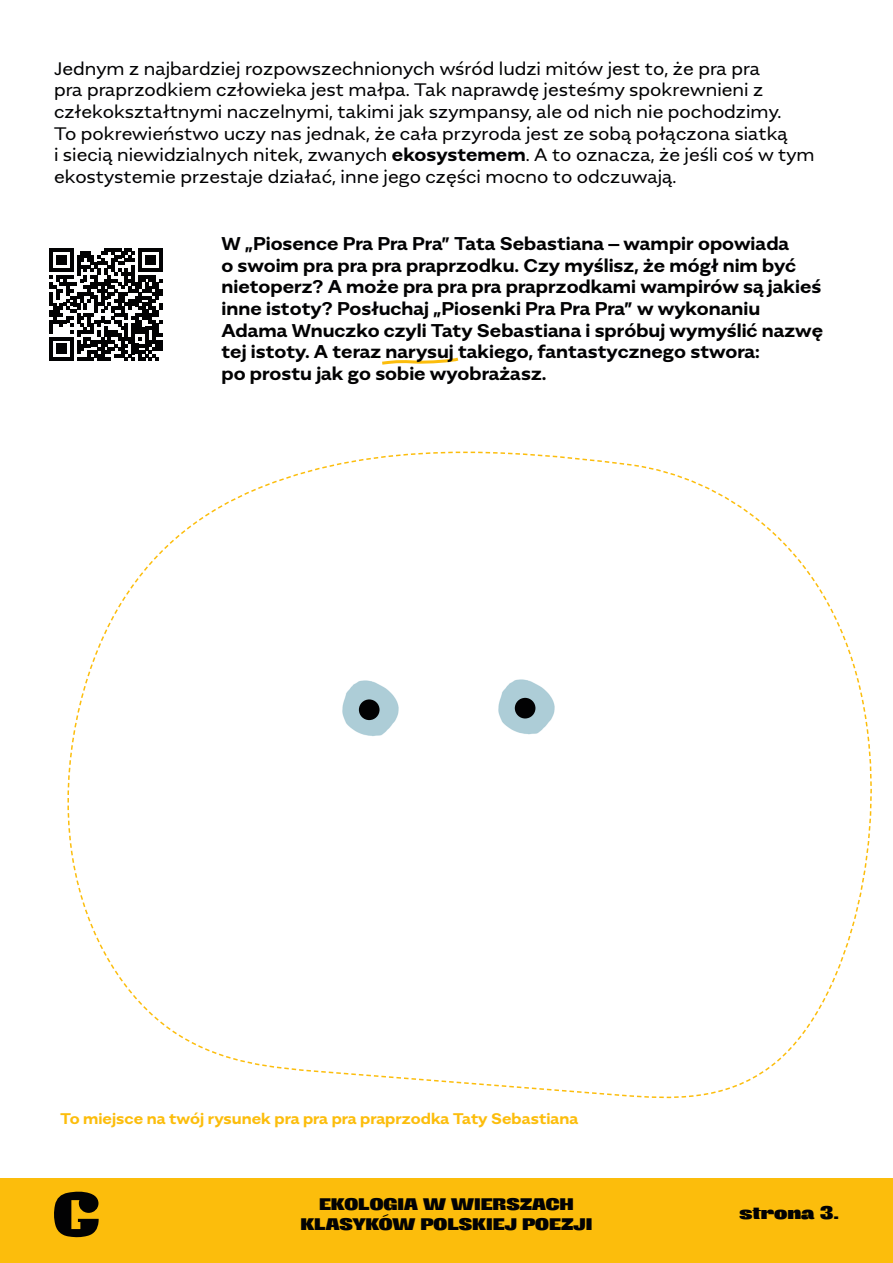
<style>
.page{position:relative;width:893px;height:1263px;background:#fff}
.page>*{position:absolute;margin:0;border:0;box-sizing:border-box;transform-origin:0 0}
.t1{font:18px/21.6px "Alergia Wide";color:#020203}
.t2{font:700 18px/21.6px "Alergia Wide";color:#020203}
.t3{font:900 18px "Antipoda";color:#020203}
.t4{font:900 16.5px/19.8px "Antipoda";color:#020203;text-align:center}
.t5{font:700 15px "Alergia Wide";color:#fcbd0c}
.s1{font-weight:700}
</style>
<div class="page">
<div style="left:0;top:1178px;width:893px;height:85px;background:#fcbd0c"></div>
<svg style="left:382px;top:357px;width:77px;height:8px"></svg>
<svg style="left:54px;top:1191px;width:45px;height:46px"></svg>
<svg style="left:49px;top:248px;width:113px;height:113px"></svg>
<svg style="left:70px;top:463px;width:794px;height:634px"></svg>
<div style="left:359px;top:699px;width:21px;height:21px;background:#020203;border-radius:50%"></div>
<div style="left:515px;top:698px;width:20px;height:20px;background:#020203;border-radius:50%"></div>
<p class="t1" style="left:54px;top:56px;width:762px">Jednym z najbardziej rozpowszechnionych wśród ludzi mitów jest to, że pra pra<br>pra praprzodkiem człowieka jest małpa. Tak naprawdę jesteśmy spokrewnieni z człekokształtnymi naczelnymi, takimi jak szympansy, ale od nich nie pochodzimy.<br>To pokrewieństwo uczy nas jednak, że cała przyroda jest ze sobą połączona siatką<br>i siecią niewidzialnych nitek, zwanych <span class="s1">ekosystemem</span>. A to oznacza, że jeśli coś w tym ekostystemie przestaje działać, inne jego części mocno to odczuwają.</p>
<p class="t2" style="left:221px;top:231px;width:603px">W „Piosence Pra Pra Pra” Tata Sebastiana – wampir opowiada<br>o swoim pra pra pra praprzodku. Czy myślisz, że mógł nim być nietoperz? A może pra pra pra praprzodkami wampirów są jakieś inne istoty? Posłuchaj „Piosenki Pra Pra Pra” w wykonaniu Adama Wnuczko czyli Taty Sebastiana i spróbuj wymyślić nazwę tej istoty. A teraz narysuj takiego, fantastycznego stwora:<br>po prostu jak go sobie wyobrażasz.</p>
<p class="t5" style="left:60px;top:1107px;width:519px">To miejsce na twój rysunek pra pra pra praprzodka Taty Sebastiana</p>
<p class="t4" style="left:300px;top:1195px;width:294px">EKOLOGIA W WIERSZACH<br>KLASYKÓW POLSKIEJ POEZJI</p>
<p class="t3" style="left:740px;top:1199px;width:101px">strona 3.</p>
</div>
